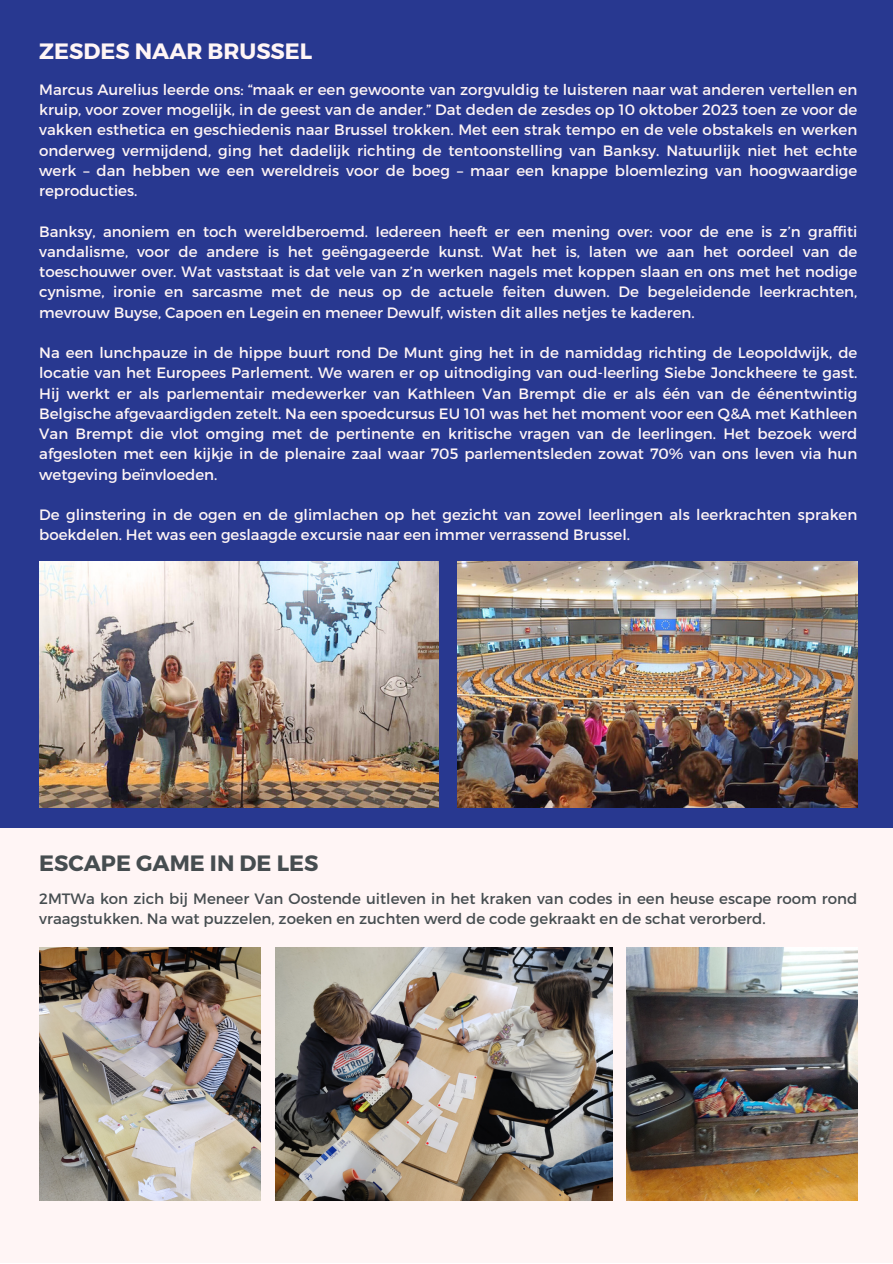
<style>
.page{position:relative;width:893px;height:1264px;background:#fff}
.page>*{position:absolute;margin:0;border:0;box-sizing:border-box;transform-origin:0 0}
.t1{font:700 22.2px "Montserrat";color:#fff5f5}
.t2{font:700 22.2px "Montserrat";color:#464d50}
.t3{font:15px/20.2px "Montserrat";color:#fff5f5;text-align:justify}
.t4{font:15px/20.2px "Montserrat";color:#464d50}
.s1{font-weight:400}
</style>
<div class="page">
<div style="left:0;top:0;width:892px;height:1262px;background:#fff5f5"></div>
<div style="left:0;top:0;width:892px;height:828px;background:#283890"></div>
<img style="left:457px;top:561px;width:399px;height:246px">
<img style="left:39px;top:561px;width:399px;height:246px">
<img style="left:275px;top:947px;width:337px;height:253px">
<img style="left:39px;top:947px;width:222px;height:253px">
<img style="left:626px;top:947px;width:231px;height:253px">
<p class="t1" style="left:100px;top:37px;width:146px">ES NAAR <span class="s1">IES</span></p>
<p class="t3" style="left:39px;top:79px;width:819px">Marcus Aurelius leerde ons: “maak er een gewoonte van zorgvuldig te luisteren naar wat anderen vertellen en kruip, voor zover mogelijk, in de geest van de ander.” Dat deden de zesdes op 10 oktober 2023 toen ze voor de vakken esthetica en geschiedenis naar Brussel trokken. Met een strak tempo en de vele obstakels en werken onderweg vermijdend, ging het dadelijk richting de tentoonstelling van Banksy. Natuurlijk niet het echte werk – dan hebben we een wereldreis voor de boeg – maar een knappe bloemlezing van hoogwaardige reproducties.</p>
<p class="t3" style="left:39px;top:220px;width:819px">Banksy, anoniem en toch wereldberoemd. Iedereen heeft er een mening over: voor de ene is z’n graffiti vandalisme, voor de andere is het geëngageerde kunst. Wat het is, laten we aan het oordeel van de toeschouwer over. Wat vaststaat is dat vele van z’n werken nagels met koppen slaan en ons met het nodige cynisme, ironie en sarcasme met de neus op de actuele feiten duwen. De begeleidende leerkrachten, mevrouw Buyse, Capoen en Legein en meneer Dewulf, wisten dit alles netjes te kaderen.</p>
<p class="t3" style="left:39px;top:342px;width:819px">Na een lunchpauze in de hippe buurt rond De Munt ging het in de namiddag richting de Leopoldwijk, de locatie van het Europees Parlement. We waren er op uitnodiging van oud-leerling Siebe Jonckheere te gast.<br>Hij werkt er als parlementair medewerker van Kathleen Van Brempt die er als één van de éénentwintig Belgische afgevaardigden zetelt. Na een spoedcursus EU 101 was het het moment voor een Q&amp;A met Kathleen Van Brempt die vlot omging met de pertinente en kritische vragen van de leerlingen. Het bezoek werd afgesloten met een kijkje in de plenaire zaal waar 705 parlementsleden zowat 70% van ons leven via hun wetgeving beïnvloeden.</p>
<p class="t3" style="left:39px;top:504px;width:819px">De glinstering in de ogen en de glimlachen op het gezicht van zowel leerlingen als leerkrachten spraken boekdelen. Het was een geslaagde excursie naar een immer verrassend Brussel.</p>
<p class="t1" style="left:39px;top:37px;width:274px">ZESD<span class="s1">RUGSTOR</span>BRUSSEL</p>
<p class="t2" style="left:39px;top:849px;width:280px">ESCAPE GAME IN DE LES</p>
<p class="t4" style="left:39px;top:887px;width:819px">2MTWa kon zich bij Meneer Van Oostende uitleven in het kraken van codes in een heuse escape room rond vraagstukken. Na wat puzzelen, zoeken en zuchten werd de code gekraakt en de schat verorberd.</p>
</div>
